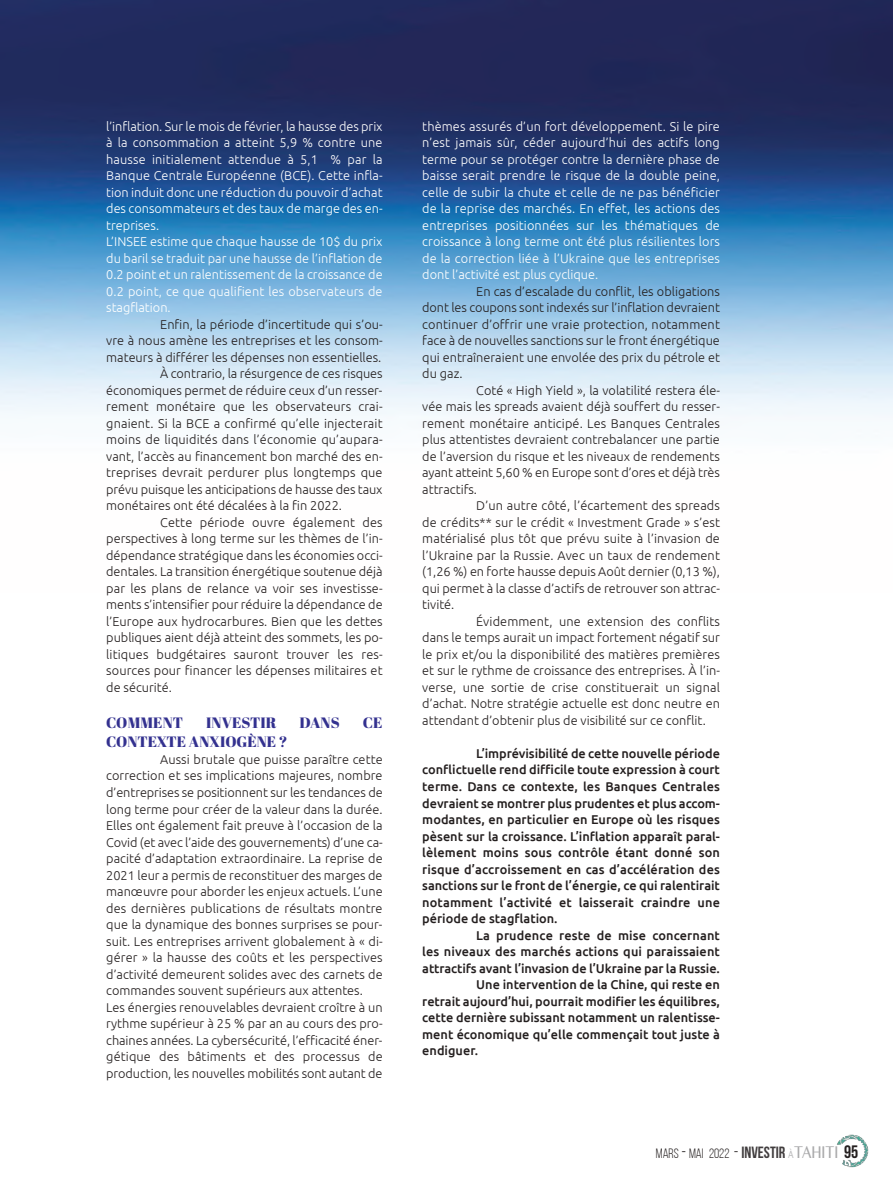
<style>
.page{position:relative;width:893px;height:1191px;background:#fff}
.page>*{position:absolute;margin:0;border:0;box-sizing:border-box;transform-origin:0 0}
.t1{font:15px "Abril Fatface";color:#33318f}
.t2{font:13.5px "Bebas Neue";color:#241f1f}
.t3{font:300 12.75px/16.5px "Ubuntu";color:#241f1f}
.t4{font:300 12.75px/16.5px "Ubuntu";color:#fff}
.t5{font:500 12.75px "Ubuntu";color:#241f1f}
.s1{font-size:18px}
.s2{font-size:16.35px;color:#413d3e}
.s3{font-family:"Lucida Grande";font-size:10.05px;color:#bdbdbe}
.s4{font-family:"Malayalam MN";font-size:17.1px;color:#a9a9aa}
</style>
<div class="page">
<img style="left:0;top:0;width:893px;height:418px">
<img style="left:837px;top:1134px;width:31px;height:33px">
<p class="t4" style="left:106px;top:118px;width:278px">l’inflation. Sur le mois de février, la hausse des prix à la consommation a atteint 5,9 % contre une hausse initialement attendue à 5,1 % par la Banque Centrale Européenne (BCE). Cette infla&shy;tion induit donc une réduction du pouvoir d’achat des consommateurs et des taux de marge des en&shy;treprises.<br>L’INSEE estime que chaque hausse de 10$ du prix du baril se traduit par une hausse de l’inflation de 0.2 point et un ralentissement de la croissance de 0.2 point, ce que qualifient les observateurs de stagflation.</p>
<p class="t3" style="left:160px;top:316px;width:224px">Enfin, la période d’incertitude qui s’ou-</p>
<p class="t3" style="left:106px;top:332px;width:278px">vre à nous amène les entreprises et les consom-</p>
<p class="t3" style="left:106px;top:349px;width:277px">mateurs à différer les dépenses non essentielles.</p>
<p class="t3" style="left:160px;top:365px;width:224px">À contrario, la résurgence de ces risques</p>
<p class="t3" style="left:106px;top:382px;width:278px">économiques permet de réduire ceux d’un resser-</p>
<p class="t3" style="left:106px;top:398px;width:278px">rement monétaire que les observateurs crai-</p>
<p class="t3" style="left:106px;top:415px;width:278px">gnaient. Si la BCE a confirmé qu’elle injecterait</p>
<p class="t3" style="left:106px;top:431px;width:278px">moins de liquidités dans l’économie qu’aupara-</p>
<p class="t3" style="left:106px;top:448px;width:278px">vant, l’accès au financement bon marché des en-</p>
<p class="t3" style="left:106px;top:464px;width:278px">treprises devrait perdurer plus longtemps que</p>
<p class="t3" style="left:106px;top:481px;width:278px">prévu puisque les anticipations de hausse des taux</p>
<p class="t3" style="left:106px;top:497px;width:237px">monétaires ont été décalées à la fin 2022.</p>
<p class="t3" style="left:160px;top:514px;width:224px">Cette période ouvre également des</p>
<p class="t3" style="left:106px;top:530px;width:278px">perspectives à long terme sur les thèmes de l’in-</p>
<p class="t3" style="left:106px;top:547px;width:278px">dépendance stratégique dans les économies occi-</p>
<p class="t3" style="left:106px;top:563px;width:278px">dentales. La transition énergétique soutenue déjà</p>
<p class="t3" style="left:106px;top:580px;width:278px">par les plans de relance va voir ses investisse-</p>
<p class="t3" style="left:106px;top:596px;width:278px">ments s’intensifier pour réduire la dépendance de</p>
<p class="t3" style="left:106px;top:613px;width:278px">l’Europe aux hydrocarbures. Bien que les dettes</p>
<p class="t3" style="left:106px;top:629px;width:278px">publiques aient déjà atteint des sommets, les po-</p>
<p class="t3" style="left:106px;top:646px;width:278px">litiques budgétaires sauront trouver les res-</p>
<p class="t3" style="left:106px;top:662px;width:278px">sources pour financer les dépenses militaires et</p>
<p class="t3" style="left:106px;top:679px;width:67px">de sécurité.</p>
<p class="t1" style="left:106px;top:717px;width:78px">COMMENT</p>
<p class="t1" style="left:206px;top:717px;width:72px">INVESTIR</p>
<p class="t1" style="left:300px;top:717px;width:42px">DANS</p>
<p class="t1" style="left:363px;top:717px;width:21px">CE</p>
<p class="t1" style="left:106px;top:737px;width:183px">CONTEXTE ANXIOGÈNE ?</p>
<p class="t3" style="left:106px;top:751px;width:278px;text-indent:54px">Aussi brutale que puisse paraître cette correction et ses implications majeures, nombre d’entreprises se positionnent sur les tendances de long terme pour créer de la valeur dans la durée.<br>Elles ont également fait preuve à l’occasion de la Covid (et avec l’aide des gouvernements) d’une ca&shy;pacité d’adaptation extraordinaire. La reprise de 2021 leur a permis de reconstituer des marges de manœuvre pour aborder les enjeux actuels. L’une des dernières publications de résultats montre que la dynamique des bonnes surprises se pour&shy;suit. Les entreprises arrivent globalement à « di&shy;gérer » la hausse des coûts et les perspectives d’activité demeurent solides avec des carnets de commandes souvent supérieurs aux attentes.<br>Les énergies renouvelables devraient croître à un rythme supérieur à 25 % par an au cours des pro&shy;chaines années. La cybersécurité, l’efficacité éner&shy;gétique des bâtiments et des processus de production, les nouvelles mobilités sont autant de</p>
<p class="t4" style="left:422px;top:118px;width:299px;text-align:justify">thèmes assurés d’un fort développement. Si le pire n’est jamais sûr, céder aujourd’hui des actifs long terme pour se protéger contre la dernière phase de baisse serait prendre le risque de la double peine, celle de subir la chute et celle de ne pas bénéficier de la reprise des marchés. En effet, les actions des entreprises positionnées sur les thématiques de croissance à long terme ont été plus résilientes lors de la correction liée à l’Ukraine que les entreprises dont l’activité est plus cyclique.</p>
<p class="t3" style="left:476px;top:283px;width:245px">En cas d’escalade du conflit, les obligations</p>
<p class="t3" style="left:422px;top:299px;width:299px">dont les coupons sont indexés sur l’inflation devraient</p>
<p class="t3" style="left:422px;top:316px;width:299px">continuer d’offrir une vraie protection, notamment</p>
<p class="t3" style="left:422px;top:332px;width:299px">face à de nouvelles sanctions sur le front énergétique</p>
<p class="t3" style="left:422px;top:349px;width:299px">qui entraîneraient une envolée des prix du pétrole et</p>
<p class="t3" style="left:422px;top:365px;width:42px">du gaz.</p>
<p class="t3" style="left:476px;top:382px;width:245px">Coté « High Yield », la volatilité restera éle-</p>
<p class="t3" style="left:422px;top:398px;width:299px">vée mais les spreads avaient déjà souffert du resser-</p>
<p class="t3" style="left:422px;top:415px;width:299px">rement monétaire anticipé. Les Banques Centrales</p>
<p class="t3" style="left:422px;top:431px;width:299px">plus attentistes devraient contrebalancer une partie</p>
<p class="t3" style="left:422px;top:448px;width:299px">de l’aversion du risque et les niveaux de rendements</p>
<p class="t3" style="left:422px;top:464px;width:299px">ayant atteint 5,60 % en Europe sont d’ores et déjà très</p>
<p class="t3" style="left:422px;top:481px;width:56px">attractifs.</p>
<p class="t3" style="left:476px;top:497px;width:245px">D’un autre côté, l’écartement des spreads</p>
<p class="t3" style="left:422px;top:514px;width:299px">de crédits** sur le crédit « Investment Grade » s’est</p>
<p class="t3" style="left:422px;top:530px;width:299px">matérialisé plus tôt que prévu suite à l’invasion de</p>
<p class="t3" style="left:422px;top:547px;width:299px">l’Ukraine par la Russie. Avec un taux de rendement</p>
<p class="t3" style="left:422px;top:563px;width:299px">(1,26 %) en forte hausse depuis Août dernier (0,13 %),</p>
<p class="t3" style="left:422px;top:580px;width:299px">qui permet à la classe d’actifs de retrouver son attrac-</p>
<p class="t3" style="left:422px;top:596px;width:34px">tivité.</p>
<p class="t3" style="left:476px;top:613px;width:245px">Évidemment, une extension des conflits</p>
<p class="t3" style="left:422px;top:629px;width:299px">dans le temps aurait un impact fortement négatif sur</p>
<p class="t3" style="left:422px;top:646px;width:299px">le prix et/ou la disponibilité des matières premières</p>
<p class="t3" style="left:422px;top:662px;width:299px">et sur le rythme de croissance des entreprises. À l’in-</p>
<p class="t3" style="left:422px;top:679px;width:299px">verse, une sortie de crise constituerait un signal</p>
<p class="t3" style="left:422px;top:695px;width:299px">d’achat. Notre stratégie actuelle est donc neutre en</p>
<p class="t3" style="left:422px;top:712px;width:285px">attendant d’obtenir plus de visibilité sur ce conflit.</p>
<p class="t5" style="left:476px;top:746px;width:245px">L’imprévisibilité de cette nouvelle période</p>
<p class="t5" style="left:422px;top:762px;width:299px">conflictuelle rend difficile toute expression à court</p>
<p class="t5" style="left:422px;top:779px;width:299px">terme. Dans ce contexte, les Banques Centrales</p>
<p class="t5" style="left:422px;top:795px;width:299px">devraient se montrer plus prudentes et plus accom-</p>
<p class="t5" style="left:422px;top:812px;width:299px">modantes, en particulier en Europe où les risques</p>
<p class="t5" style="left:422px;top:828px;width:299px">pèsent sur la croissance. L’inflation apparaît paral-</p>
<p class="t5" style="left:422px;top:845px;width:299px">lèlement moins sous contrôle étant donné son</p>
<p class="t5" style="left:422px;top:861px;width:299px">risque d’accroissement en cas d’accélération des</p>
<p class="t5" style="left:422px;top:878px;width:299px">sanctions sur le front de l’énergie, ce qui ralentirait</p>
<p class="t5" style="left:422px;top:894px;width:299px">notamment l’activité et laisserait craindre une</p>
<p class="t5" style="left:422px;top:911px;width:137px">période de stagflation.</p>
<p class="t5" style="left:476px;top:927px;width:245px">La prudence reste de mise concernant</p>
<p class="t5" style="left:422px;top:944px;width:299px">les niveaux des marchés actions qui paraissaient</p>
<p class="t5" style="left:422px;top:960px;width:299px">attractifs avant l’invasion de l’Ukraine par la Russie.</p>
<p class="t5" style="left:476px;top:977px;width:245px">Une intervention de la Chine, qui reste en</p>
<p class="t5" style="left:422px;top:993px;width:299px">retrait aujourd’hui, pourrait modifier les équilibres,</p>
<p class="t5" style="left:422px;top:1010px;width:299px">cette dernière subissant notamment un ralentisse-</p>
<p class="t5" style="left:422px;top:1026px;width:299px">ment économique qu’elle commençait tout juste à</p>
<p class="t5" style="left:422px;top:1043px;width:57px">endiguer.</p>
<p class="t2" style="left:656px;top:1147px;width:204px">MARS <span class="s1">-</span> MAI 2022 <span class="s1">-</span> <span class="s2">INVESTIR</span> <span class="s3">À</span><span class="s4">TAHITI</span> <span class="s1">95</span></p>
</div>
